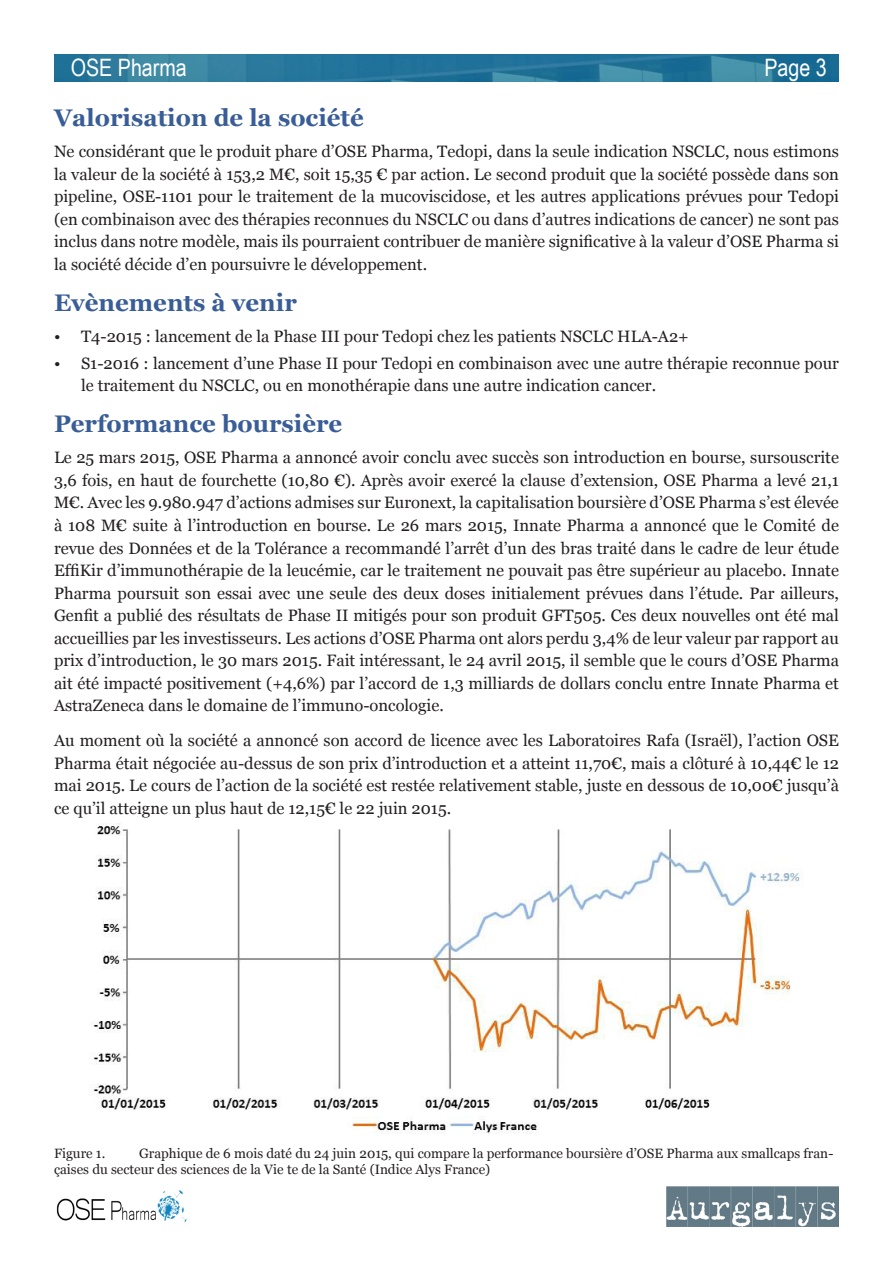
<style>
.page{position:relative;width:893px;height:1263px;background:#fff}
.page>*{position:absolute;margin:0;border:0;box-sizing:border-box;transform-origin:0 0}
.Titre_1_sans{font:700 24px "Georgia";color:#395d97}
.t1{font:24px "Arial Narrow";color:#fff}
.t2{font:16.5px/22.5px "Georgia";color:#231f20;text-align:justify}
.t3{font:13.5px/16.2px "Georgia";color:#231f20}
</style>
<div class="page">
<img style="left:666px;top:1186px;width:173px;height:40px">
<img style="left:54px;top:54px;width:785px;height:27px">
<img style="left:56px;top:1190px;width:131px;height:33px">
<img style="left:93px;top:823px;width:707px;height:310px">
<h1 class="t1" style="left:71px;top:50px;width:117px">OSE Pharma</h1>
<p class="t1" style="left:764px;top:50px;width:64px">Page 3</p>
<p class="Titre_1_sans" style="left:54px;top:102px;width:311px">Valorisation de la société</p>
<p class="t2" style="left:54px;top:141px;width:786px">Ne considérant que le produit phare d’OSE Pharma, Tedopi, dans la seule indication NSCLC, nous estimons la valeur de la société à 153,2 M€, soit 15,35 € par action. Le second produit que la société possède dans son pipeline, OSE-1101 pour le traitement de la mucoviscidose, et les autres applications prévues pour Tedopi (en combinaison avec des thérapies reconnues du NSCLC ou dans d’autres indications de cancer) ne sont pas inclus dans notre modèle, mais ils pourraient contribuer de manière significative à la valeur d’OSE Pharma si la société décide d’en poursuivre le développement.</p>
<p class="Titre_1_sans" style="left:54px;top:287px;width:244px">Evènements à venir</p>
<p class="t2" style="left:54px;top:325px;width:636px">• T4-2015 : lancement de la Phase III pour Tedopi chez les patients NSCLC HLA-A2+</p>
<p class="t2" style="left:81px;top:352px;width:759px;text-indent:-27px">• S1-2016 : lancement d’une Phase II pour Tedopi en combinaison avec une autre thérapie reconnue pour le traitement du NSCLC, ou en monothérapie dans une autre indication cancer.</p>
<p class="Titre_1_sans" style="left:54px;top:409px;width:290px">Performance boursière</p>
<p class="t2" style="left:54px;top:447px;width:786px">Le 25 mars 2015, OSE Pharma a annoncé avoir conclu avec succès son introduction en bourse, sursouscrite 3,6 fois, en haut de fourchette (10,80 €). Après avoir exercé la clause d’extension, OSE Pharma a levé 21,1<br>M€. Avec les 9.980.947 d’actions admises sur Euronext, la capitalisation boursière d’OSE Pharma s’est élevée à 108 M€ suite à l’introduction en bourse. Le 26 mars 2015, Innate Pharma a annoncé que le Comité de revue des Données et de la Tolérance a recommandé l’arrêt d’un des bras traité dans le cadre de leur étude EffiKir d’immunothérapie de la leucémie, car le traitement ne pouvait pas être supérieur au placebo. Innate Pharma poursuit son essai avec une seule des deux doses initialement prévues dans l’étude. Par ailleurs, Genfit a publié des résultats de Phase II mitigés pour son produit GFT505. Ces deux nouvelles ont été mal accueillies par les investisseurs. Les actions d’OSE Pharma ont alors perdu 3,4% de leur valeur par rapport au prix d’introduction, le 30 mars 2015. Fait intéressant, le 24 avril 2015, il semble que le cours d’OSE Pharma ait été impacté positivement (+4,6%) par l’accord de 1,3 milliards de dollars conclu entre Innate Pharma et AstraZeneca dans le domaine de l’immuno-oncologie.</p>
<p class="t2" style="left:54px;top:730px;width:786px">Au moment où la société a annoncé son accord de licence avec les Laboratoires Rafa (Israël), l’action OSE Pharma était négociée au-dessus de son prix d’introduction et a atteint 11,70€, mais a clôturé à 10,44€ le 12 mai 2015. Le cours de l’action de la société est restée relativement stable, juste en dessous de 10,00€ jusqu’à ce qu’il atteigne un plus haut de 12,15€ le 22 juin 2015.</p>
<p class="t3" style="left:54px;top:1145px;width:781px;text-indent:85px">Graphique de 6 mois daté du 24 juin 2015, qui compare la performance boursière d’OSE Pharma aux smallcaps fran&shy;çaises du secteur des sciences de la Vie te de la Santé (Indice Alys France)</p>
<p class="t3" style="left:54px;top:1145px;width:53px">Figure 1.</p>
</div>
